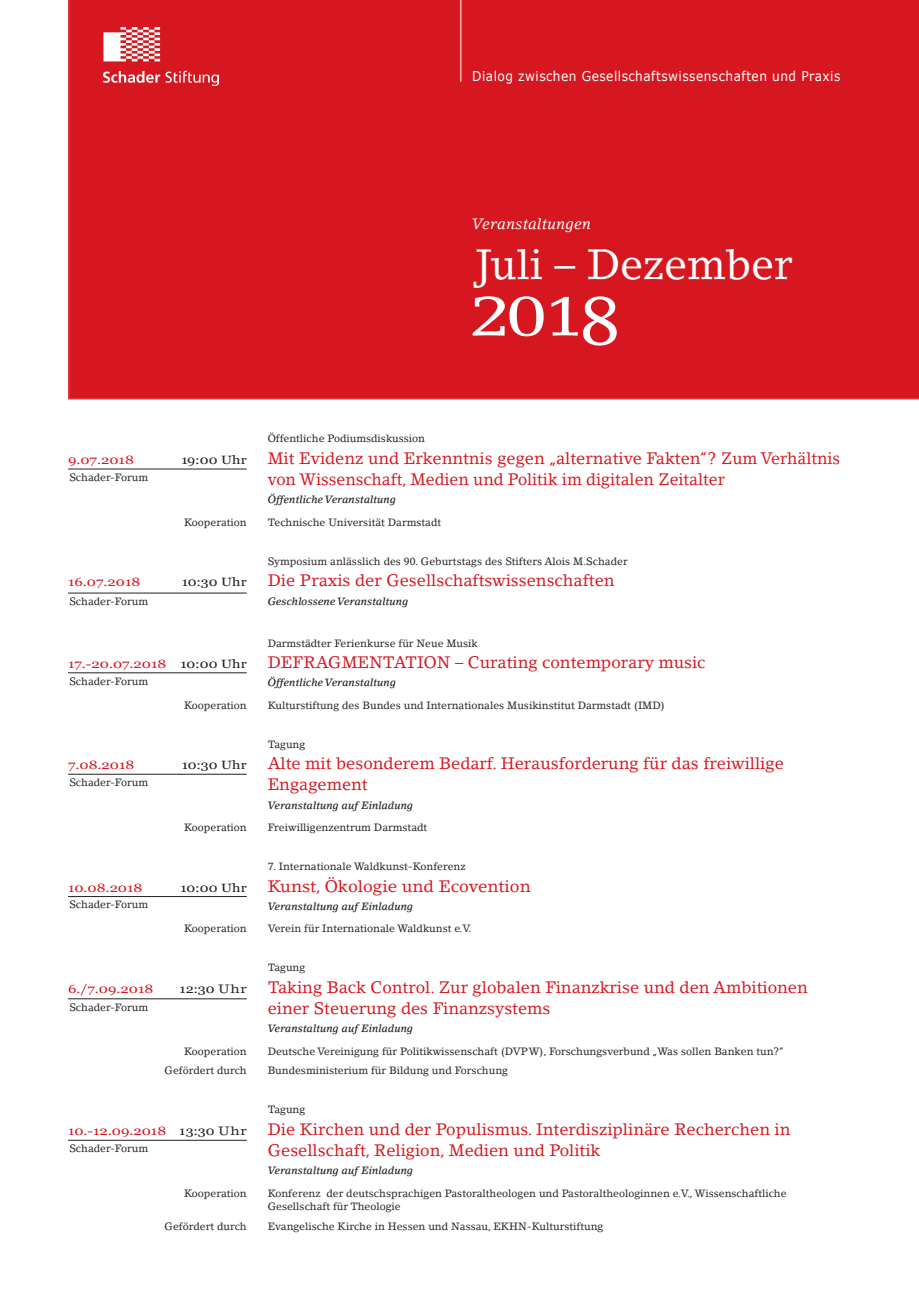
<style>
.page{position:relative;width:919px;height:1289px;background:#fff}
.page>*{position:absolute;margin:0;border:0;box-sizing:border-box;transform-origin:0 0}
.t1{font:55.5px "Lino Letter Std";color:#fff;scale:1.3 1}
.t2{font:42px "Lino Letter Std";color:#fff}
.t3{font:16.5px/21.3px "Lino Letter Std";color:#d7171f}
.t4{font:italic 15px "Lino Letter Std";letter-spacing:.02em;color:#fff}
.t5{font:13.5px "Verdana";letter-spacing:.04em;color:#fff;scale:.9 1}
.t6{font:12px "Georgia";color:#d7171f;scale:1.24 1}
.t7{font:12px "Georgia";letter-spacing:.015em;color:#231f20;scale:1.2 1}
.t8{font:10.5px/13.5px "Lino Letter Std";color:#231f20}
.t9{font:italic 500 10.5px "Lino Letter Std";color:#231f20}
.s1{font-size:68.25px}
.s2{color:#231f20}
.s3{font-family:"Lino Letter Std"}
.s4{font-family:"Lino Letter Std";color:#231f20}
</style>
<div class="page">
<div style="left:68px;top:0;width:850px;height:399px;background:#d7171f"></div>
<hr style="left:460px;top:0;width:1px;height:82px;background:#fff">
<img style="left:103px;top:28px;width:115px;height:57px">
<hr style="left:68px;top:468px;width:179px;height:1px;background:#231f20">
<hr style="left:68px;top:592px;width:179px;height:1px;background:#231f20">
<hr style="left:68px;top:672px;width:179px;height:1px;background:#231f20">
<hr style="left:68px;top:773px;width:179px;height:1px;background:#231f20">
<hr style="left:68px;top:896px;width:179px;height:1px;background:#231f20">
<hr style="left:68px;top:998px;width:179px;height:1px;background:#231f20">
<hr style="left:68px;top:1139px;width:179px;height:1px;background:#231f20">
<p class="t5" style="left:472px;top:67px;width:410px">Dialog zwischen Gesellschaftswissenschaften und Praxis</p>
<p class="t4" style="left:472px;top:214px;width:120px">Veranstaltungen</p>
<p class="t2" style="left:475px;top:239px;width:319px">Juli – Dezember</p>
<p class="t8" style="left:268px;top:432px;width:159px">Öffentliche Podiumsdiskussion</p>
<p class="t1" style="left:470px;top:282px;width:117px">201<span class="s1">8</span></p>
<p class="t6" style="left:68px;top:452px;width:55px">9.07.2018</p>
<p class="t7" style="left:181px;top:452px;width:56px">19:00 Uhr</p>
<p class="t3" style="left:268px;top:447px;width:574px">Mit Evidenz und Erkenntnis gegen „alternative Fakten“? Zum Verhältnis von Wissenschaft, Medien und Politik im digitalen Zeitalter</p>
<p class="t9" style="left:268px;top:493px;width:130px">Öffentliche Veranstaltung</p>
<p class="t8" style="left:184px;top:515px;width:64px">Kooperation</p>
<p class="t8" style="left:268px;top:515px;width:175px">Technische Universität Darmstadt</p>
<p class="t8" style="left:268px;top:554px;width:361px">Symposium anlässlich des 90. Geburtstags des Stifters Alois M.Schader</p>
<p class="t6" style="left:68px;top:575px;width:60px">16.07.2018</p>
<p class="t7" style="left:182px;top:575px;width:56px">10:30 Uhr</p>
<p class="t3" style="left:268px;top:569px;width:348px">Die Praxis der Gesellschaftswissenschaften</p>
<p class="t9" style="left:268px;top:594px;width:142px">Geschlossene Veranstaltung</p>
<p class="t8" style="left:268px;top:636px;width:212px">Darmstädter Ferienkurse für Neue Musik</p>
<p class="t6" style="left:68px;top:656px;width:146px">17.-20.07.2018 <span class="s2">10:00 Uhr</span></p>
<p class="t3" style="left:268px;top:651px;width:439px">DEFRAGMENTATION – Curating contemporary music</p>
<p class="t9" style="left:268px;top:676px;width:130px">Öffentliche Veranstaltung</p>
<p class="t8" style="left:184px;top:698px;width:64px">Kooperation</p>
<p class="t8" style="left:268px;top:698px;width:398px">Kulturstiftung des Bundes und Internationales Musikinstitut Darmstadt (IMD)</p>
<p class="t8" style="left:268px;top:737px;width:39px">Tagung</p>
<p class="t6" style="left:68px;top:757px;width:55px">7.08.2018</p>
<p class="t7" style="left:182px;top:757px;width:56px">10:30 Uhr</p>
<p class="t3" style="left:268px;top:752px;width:517px">Alte mit besonderem Bedarf. Herausforderung für das freiwillige</p>
<p class="t3" style="left:268px;top:773px;width:101px">Engagement</p>
<p class="t9" style="left:268px;top:798px;width:147px">Veranstaltung auf Einladung</p>
<p class="t8" style="left:184px;top:820px;width:64px">Kooperation</p>
<p class="t8" style="left:268px;top:820px;width:161px">Freiwilligenzentrum Darmstadt</p>
<p class="t8" style="left:268px;top:859px;width:199px">7. Internationale Waldkunst-Konferenz</p>
<p class="t6" style="left:68px;top:880px;width:61px">10.08.2018</p>
<p class="t7" style="left:181px;top:880px;width:57px">10:00 Uhr</p>
<p class="t3" style="left:268px;top:875px;width:264px">Kunst, Ökologie und Ecovention</p>
<p class="t9" style="left:268px;top:899px;width:147px">Veranstaltung auf Einladung</p>
<p class="t8" style="left:184px;top:921px;width:64px">Kooperation</p>
<p class="t8" style="left:268px;top:921px;width:205px">Verein für Internationale Waldkunst e.V.</p>
<p class="t8" style="left:268px;top:960px;width:39px">Tagung</p>
<p class="t6" style="left:68px;top:981px;width:70px">6./7.09.2018</p>
<p class="t7" style="left:179px;top:981px;width:58px">12:30 <span class="s3">Uhr</span></p>
<p class="t3" style="left:268px;top:976px;width:541px">Taking Back Control. Zur globalen Finanzkrise und den Ambitionen</p>
<p class="t3" style="left:268px;top:997px;width:284px">einer Steuerung des Finanzsystems</p>
<p class="t9" style="left:268px;top:1022px;width:147px">Veranstaltung auf Einladung</p>
<p class="t8" style="left:184px;top:1044px;width:64px">Kooperation</p>
<p class="t8" style="left:268px;top:1044px;width:517px">Deutsche Vereinigung für Politikwissenschaft (DVPW), Forschungsverbund „Was sollen Banken tun?“</p>
<p class="t8" style="left:164px;top:1063px;width:84px">Gefördert durch</p>
<p class="t8" style="left:268px;top:1063px;width:242px">Bundesministerium für Bildung und Forschung</p>
<p class="t8" style="left:268px;top:1102px;width:39px">Tagung</p>
<p class="t6" style="left:68px;top:1123px;width:146px">10.-12.09.2018 <span class="s2">13:30</span> <span class="s4">Uhr</span></p>
<p class="t3" style="left:268px;top:1118px;width:524px">Die Kirchen und der Populismus. Interdisziplinäre Recherchen in<br>Gesellschaft, Religion, Medien und Politik</p>
<p class="t9" style="left:268px;top:1164px;width:147px">Veranstaltung auf Einladung</p>
<p class="t8" style="left:184px;top:1186px;width:64px">Kooperation</p>
<p class="t8" style="left:268px;top:1186px;width:520px">Konferenz der deutschsprachigen Pastoraltheologen und Pastoraltheologinnen e.V., Wissenschaftliche<br>Gesellschaft für Theologie</p>
<p class="t8" style="left:164px;top:1219px;width:84px">Gefördert durch</p>
<p class="t8" style="left:268px;top:1219px;width:337px">Evangelische Kirche in Hessen und Nassau, EKHN-Kulturstiftung</p>
<p class="t8" style="left:69px;top:470px;width:80px">Schader-Forum</p>
<p class="t8" style="left:69px;top:594px;width:80px">Schader-Forum</p>
<p class="t8" style="left:69px;top:674px;width:80px">Schader-Forum</p>
<p class="t8" style="left:69px;top:775px;width:80px">Schader-Forum</p>
<p class="t8" style="left:69px;top:897px;width:80px">Schader-Forum</p>
<p class="t8" style="left:69px;top:1000px;width:80px">Schader-Forum</p>
<p class="t8" style="left:69px;top:1141px;width:80px">Schader-Forum</p>
</div>
